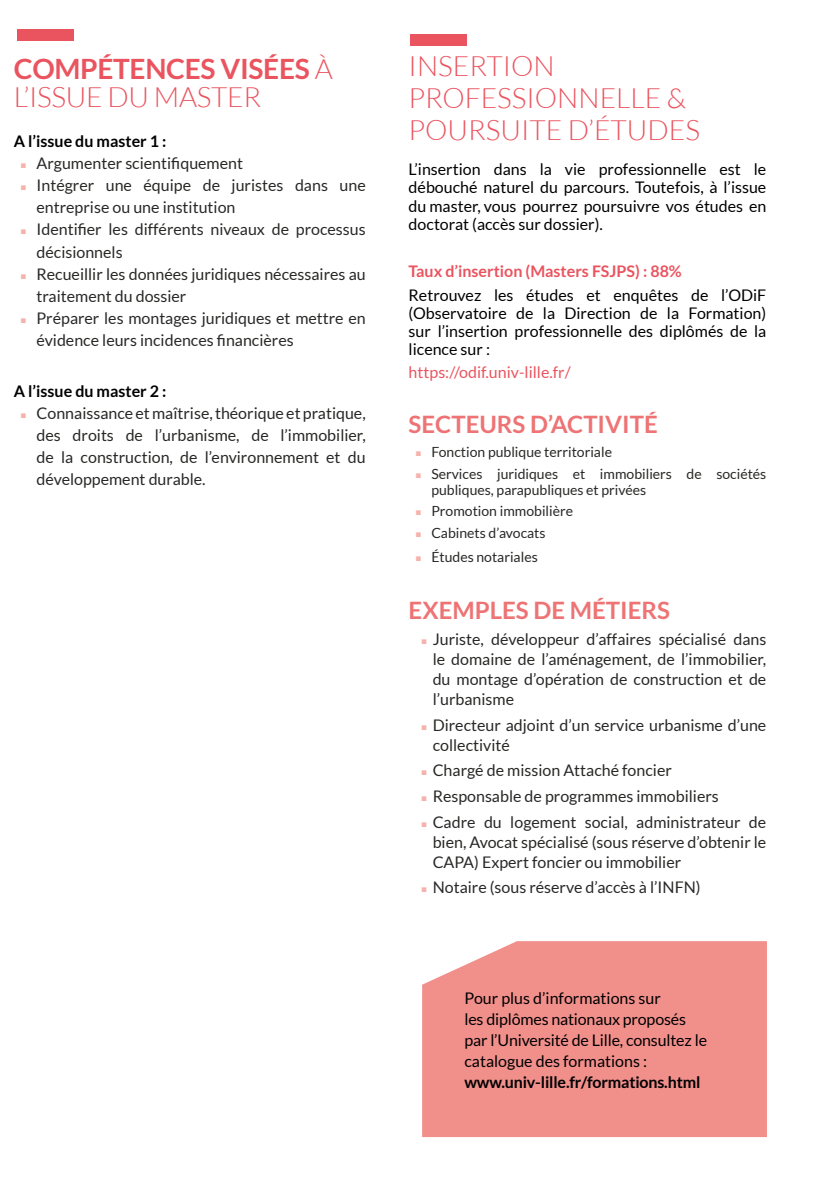
<style>
.page{position:relative;width:823px;height:1191px;background:#fff}
.page>*{position:absolute;margin:0;border:0;box-sizing:border-box;transform-origin:0 0}
.t1{font:300 28px/32px "Lato";color:#ea545f}
.t2{font:700 28px/28px "Lato";letter-spacing:-.01em;color:#ea545f}
.t3{font:700 24px "Lato";color:#ee7374}
.t4{font:16px/22px "Lato";color:#282827}
.t5{font:16px/18px "Lato";color:#000;text-align:justify}
.t6{font:700 16px "Lato";letter-spacing:-.01em;color:#000}
.t7{font:700 16px "Lato";color:#ea545f}
.t8{font:16px "Lato";color:#ea545f}
.t9{font:14px/21.6px "Lato";color:#282827}
.s1{font-weight:300}
</style>
<div class="page">
<div style="left:422px;top:941px;width:344px;height:196px;background:#f18f8b"></div>
<div style="left:17px;top:29px;width:57px;height:12px;background:#ea545f"></div>
<div style="left:409px;top:35px;width:57px;height:11px;background:#ea545f"></div>
<h1 class="t2" style="left:14px;top:55px;width:320px">COMPÉTENCES VISÉES <span class="s1">À<br>L’ISSUE DU MASTER</span></h1>
<p class="t6" style="left:14px;top:132px;width:154px">A l’issue du master 1 :</p>
<p class="t4" style="left:36px;top:153px;width:330px">Argumenter scientifiquement<br>Intégrer une équipe de juristes dans une entreprise ou une institution<br>Identifier les différents niveaux de processus décisionnels<br>Recueillir les données juridiques nécessaires au traitement du dossier<br>Préparer les montages juridiques et mettre en évidence leurs incidences financières</p>
<p class="t6" style="left:14px;top:382px;width:154px">A l’issue du master 2 :</p>
<p class="t4" style="left:36px;top:402px;width:330px;text-align:justify">Connaissance et maîtrise, théorique et pratique, des droits de l’urbanisme, de l’immobilier, de la construction, de l’environnement et du développement durable.</p>
<h1 class="t1" style="left:408px;top:50px;width:293px">INSERTION<br>PROFESSIONNELLE &amp;<br>POURSUITE D’ÉTUDES</h1>
<p class="t5" style="left:408px;top:161px;width:359px">L’insertion dans la vie professionnelle est le débouché naturel du parcours. Toutefois, à l’issue du master, vous pourrez poursuivre vos études en doctorat (accès sur dossier).</p>
<p class="t7" style="left:408px;top:262px;width:274px">Taux d’insertion (Masters FSJPS) : 88%</p>
<p class="t5" style="left:408px;top:286px;width:359px">Retrouvez les études et enquêtes de l’ODiF (Observatoire de la Direction de la Formation) sur l’insertion professionnelle des diplômés de la licence sur :</p>
<p class="t8" style="left:408px;top:363px;width:163px">https://odif.univ-lille.fr/</p>
<h2 class="t3" style="left:408px;top:411px;width:250px">SECTEURS D’ACTIVITÉ</h2>
<p class="t9" style="left:431px;top:441px;width:336px">Fonction publique territoriale<br>Services juridiques et immobiliers de sociétés</p>
<p class="t9" style="left:431px;top:479px;width:216px">publiques, parapubliques et privées<br>Promotion immobilière<br>Cabinets d’avocats</p>
<p class="t9" style="left:431px;top:546px;width:108px">Études notariales</p>
<h2 class="t3" style="left:408px;top:597px;width:263px">EXEMPLES DE MÉTIERS</h2>
<p class="t4" style="left:432px;top:629px;width:335px;line-height:20px;text-align:justify">Juriste, développeur d’affaires spécialisé dans le domaine de l’aménagement, de l’immobilier, du montage d’opération de construction et de l’urbanisme</p>
<p class="t4" style="left:432px;top:715px;width:335px;line-height:20px">Directeur adjoint d’un service urbanisme d’une collectivité</p>
<p class="t4" style="left:432px;top:757px;width:335px;line-height:25.6px">Chargé de mission Attaché foncier<br>Responsable de programmes immobiliers<br>Cadre du logement social, administrateur de</p>
<p class="t4" style="left:432px;top:832px;width:335px;line-height:20px">bien, Avocat spécialisé (sous réserve d’obtenir le<br>CAPA) Expert foncier ou immobilier</p>
<p class="t4" style="left:432px;top:876px;width:269px">Notaire (sous réserve d’accès à l’INFN)</p>
<p class="t5" style="left:464px;top:987px;width:244px;line-height:21px;text-align:left">Pour plus d’informations sur<br>les diplômes nationaux proposés par l’Université de Lille, consultez le catalogue des formations :</p>
<p class="t6" style="left:464px;top:1072px;width:237px">www.univ-lille.fr/formations.html</p>
</div>
